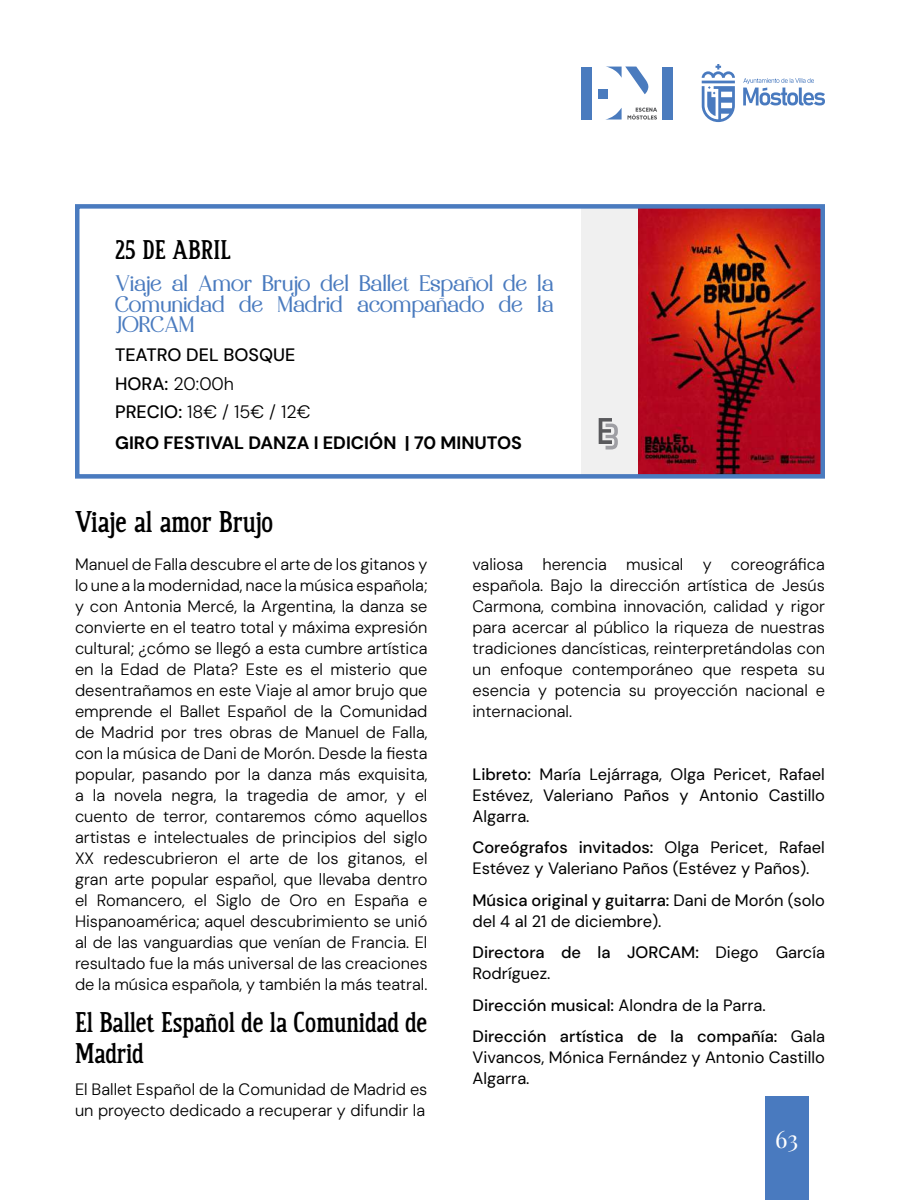
<style>
.page{position:relative;width:900px;height:1200px;background:#fff}
.page>*{position:absolute;margin:0;border:0;box-sizing:border-box;transform-origin:0 0}
.t1{font:30px "CS Dario Drawn";color:#000}
.t2{font:28.5px/31.5px "CS Dario Drawn";color:#000}
.t3{font:27px "CS Dario Drawn";color:#000}
.t4{font:24px "Playfair Display";color:#fff}
.t5{font:22.5px/21px "Branley";color:#4a7bbf;text-align:justify}
.t6{font:500 18px/28.5px "DM Sans 18 pt";color:#000}
.t7{font:700 18px "DM Sans 18 pt";color:#000}
.t8{font:300 16.5px/21px "DM Sans 18 pt";color:#000;text-align:justify}
.t9{font:16.5px/21px "DM Sans 18 pt";color:#000}
.t10{font:500 16.5px/31.5px "DM Sans 18 pt";color:#000}
.s1{font-weight:300}
.s2{font-weight:500}
.s3{font-weight:400}
</style>
<div class="page">
<div style="left:765px;top:1096px;width:43px;height:104px;background:#497abf"></div>
<svg style="left:702px;top:64px;width:123px;height:58px"></svg>
<div style="left:599px;top:89px;width:9px;height:9px;background:#4a7bbe"></div>
<svg style="left:608px;top:67px;width:41px;height:27px"></svg>
<svg style="left:605px;top:108px;width:52px;height:12px"></svg>
<div style="left:662px;top:67px;width:10px;height:53px;background:#4a7bbe"></div>
<div style="left:581px;top:67px;width:10px;height:53px;background:#4a7bbe"></div>
<img style="left:638px;top:209px;width:182px;height:265px">
<div style="left:581px;top:206px;width:57px;height:270px;background:#f0f0f0"></div>
<div style="left:75px;top:204px;width:750px;height:275px;border:4px solid #4a7bbf"></div>
<svg style="left:599px;top:418px;width:19px;height:32px"></svg>
<h3 class="t3" style="left:115px;top:235px;width:117px">25 DE ABRIL</h3>
<h3 class="t5" style="left:115px;top:273px;width:440px">Viaje al Amor Brujo del Ballet Español de la Comunidad de Madrid acompañado de la JORCAM</h3>
<p class="t6" style="left:115px;top:340px;width:197px">TEATRO DEL BOSQUE<br>HORA: <span class="s1">20:00h<br></span>PRECIO: <span class="s1">18€ / 15€ / 12€</span></p>
<p class="t7" style="left:115px;top:432px;width:409px">GIRO FESTIVAL DANZA I EDICIÓN | 70 MINUTOS</p>
<h1 class="t1" style="left:75px;top:505px;width:200px">Viaje al amor Brujo</h1>
<p class="t8" style="left:75px;top:554px;width:354px">Manuel de Falla descubre el arte de los gitanos y lo une a la modernidad, nace la música española; y con Antonia Mercé, la Argentina, la danza se convierte en el teatro total y máxima expresión cultural; ¿cómo se llegó a esta cumbre artística en la Edad de Plata? Este es el misterio que desentrañamos en este Viaje al amor brujo que emprende el Ballet Español de la Comunidad de Madrid por tres obras de Manuel de Falla, con la música de Dani de Morón. Desde la fiesta popular, pasando por la danza más exquisita, a la novela negra, la tragedia de amor, y el cuento de terror, contaremos cómo aquellos artistas e intelectuales de principios del siglo XX redescubrieron el arte de los gitanos, el gran arte popular español, que llevaba dentro el Romancero, el Siglo de Oro en España e Hispanoamérica; aquel descubrimiento se unió al de las vanguardias que venían de Francia. El resultado fue la más universal de las creaciones de la música española, y también la más teatral.</p>
<h2 class="t2" style="left:75px;top:1007px;width:354px">El Ballet Español de la Comunidad de<br>Madrid</h2>
<p class="t8" style="left:75px;top:1079px;width:354px">El Ballet Español de la Comunidad de Madrid es un proyecto dedicado a recuperar y difundir la</p>
<p class="t8" style="left:473px;top:554px;width:354px">valiosa herencia musical y coreográfica española. Bajo la dirección artística de Jesús Carmona, combina innovación, calidad y rigor para acercar al público la riqueza de nuestras tradiciones dancísticas, reinterpretándolas con un enfoque contemporáneo que respeta su esencia y potencia su proyección nacional e internacional.</p>
<p class="t9" style="left:473px;top:764px;width:354px;text-align:justify"><span class="s2">Libreto:</span> María Lejárraga, Olga Pericet, Rafael Estévez, Valeriano Paños y Antonio Castillo Algarra.</p>
<p class="t9" style="left:473px;top:837px;width:354px"><span class="s2">Coreógrafos invitados:</span> Olga Pericet, Rafael<br>Estévez y Valeriano Paños (Estévez y Paños).</p>
<p class="t9" style="left:473px;top:890px;width:354px"><span class="s2">Música original y guitarra:</span> Dani de Morón (solo del 4 al 21 de diciembre).</p>
<p class="t9" style="left:473px;top:942px;width:354px"><span class="s2">Directora de la JORCAM:</span> Diego García<br>Rodríguez.</p>
<p class="t10" style="left:473px;top:989px;width:354px">Dirección musical: <span class="s3">Alondra de la Parra.<br></span>Dirección artística de la compañía: <span class="s3">Gala</span></p>
<p class="t9" style="left:473px;top:1047px;width:354px">Vivancos, Mónica Fernández y Antonio Castillo<br>Algarra.</p>
<h3 class="t4" style="left:775px;top:1121px;width:25px">63</h3>
</div>
